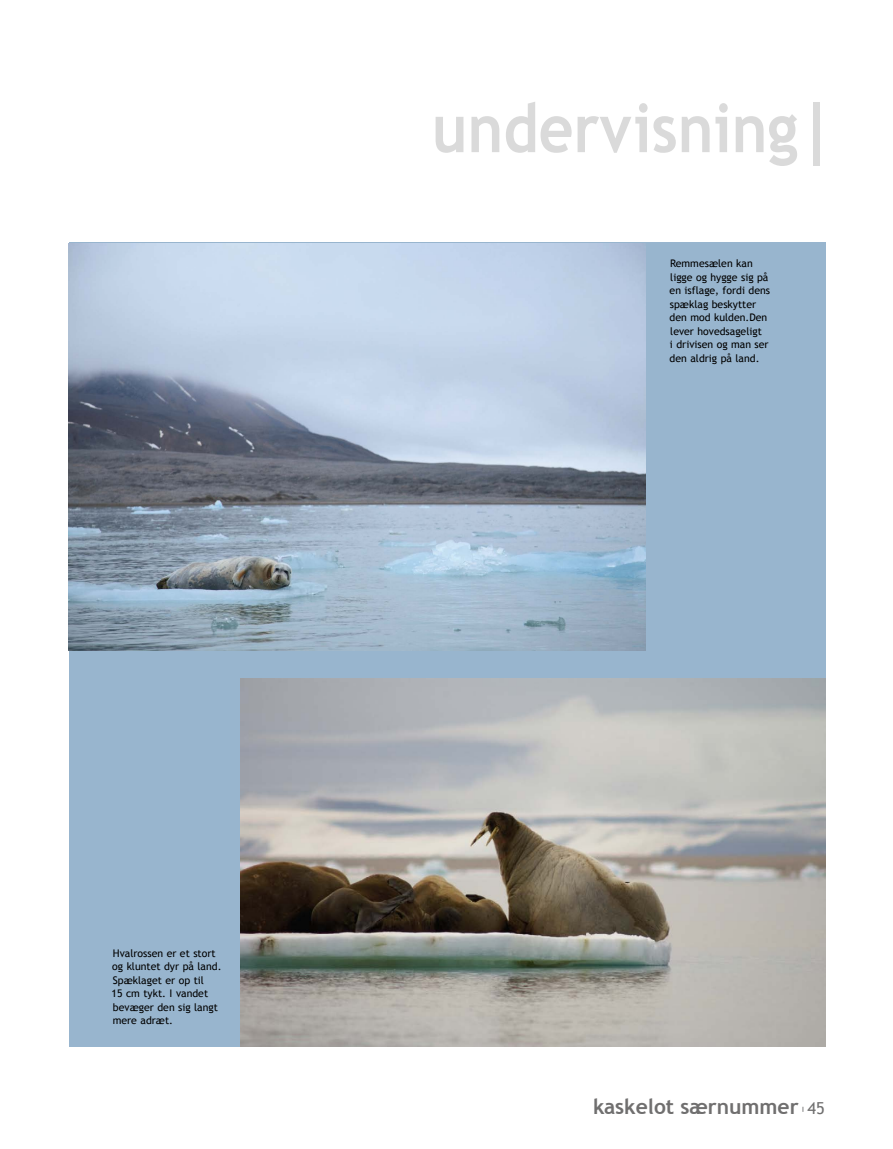
<style>
.page{position:relative;width:893px;height:1149px;background:#fff}
.page>*{position:absolute;margin:0;border:0;box-sizing:border-box;transform-origin:0 0}
.t1{font:700 67.5px "Trebuchet MS";color:#dadada;scale:.9 1}
.t2{font:700 21px "Trebuchet MS";color:#706f6f}
.t3{font:16.5px "Trebuchet MS";color:#706f6f}
.t4{font:10.5px/13.5px "Trebuchet MS";color:#000}
.t5{font:6.15px "Trebuchet MS";color:#000}
</style>
<div class="page">
<div style="left:69px;top:242px;width:757px;height:804px;background:#98b5ce"></div>
<img style="left:69px;top:243px;width:577px;height:407px">
<img style="left:240px;top:678px;width:586px;height:368px">
<p class="t1" style="left:432px;top:86px;width:448px">undervisning|</p>
<p class="t4" style="left:670px;top:257px;width:102px">Remmesælen kan ligge og hygge sig på en isflage, fordi dens spæklag beskytter den mod kulden.Den lever hovedsageligt<br>i drivisen og man ser den aldrig på land.</p>
<p class="t4" style="left:112px;top:945px;width:111px">Hvalrossen er et stort og kluntet dyr på land.<br>Spæklaget er op til<br>15 cm tykt. I vandet bevæger den sig langt mere adræt.</p>
<p class="t2" style="left:593px;top:1093px;width:207px">kaskelot særnummer</p>
<p class="t5" style="left:801px;top:1104px;width:5px">|</p>
<p class="t3" style="left:808px;top:1098px;width:19px">45</p>
</div>
